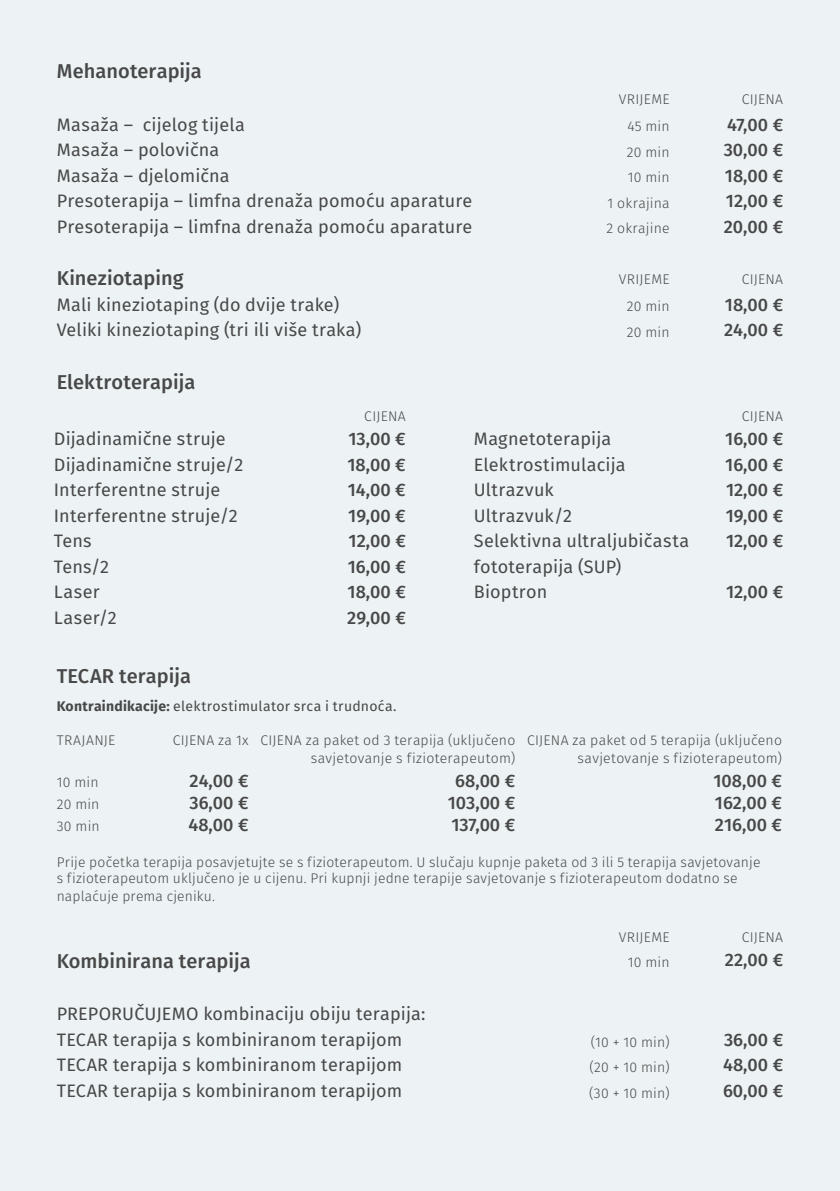
<style>
.page{position:relative;width:840px;height:1191px;background:#fff}
.page>*{position:absolute;margin:0;border:0;box-sizing:border-box;transform-origin:0 0}
.t1{font:500 20px "Fira Sans";color:#484848}
.t2{font:18px/25.4px "Fira Sans";letter-spacing:.005em;color:#484848}
.t3{font:500 18px "Fira Sans";color:#484848}
.t4{font:300 14px/18px "Fira Sans";letter-spacing:.015em;color:#484848;text-align:right}
.t5{font:14px "Fira Sans";letter-spacing:.02em;color:#484848}
.s1{font-weight:700}
</style>
<div class="page">
<div style="left:0;top:0;width:839px;height:1191px;background:#edf3f5"></div>
<p class="t1" style="left:57px;top:57px;width:146px">Mehanoterapija</p>
<p class="t4" style="left:618px;top:92px;width:52px">VRIJEME</p>
<p class="t4" style="left:741px;top:92px;width:43px">CIJENA</p>
<p class="t2" style="left:57px;top:113px;width:189px">Masaža – cijelog tijela</p>
<p class="t4" style="left:627px;top:119px;width:44px">45 min</p>
<p class="t3" style="left:726px;top:112px;width:58px">47,00 €</p>
<p class="t2" style="left:57px;top:138px;width:164px">Masaža – polovična</p>
<p class="t4" style="left:626px;top:144px;width:44px">20 min</p>
<p class="t3" style="left:723px;top:137px;width:61px">30,00 €</p>
<p class="t2" style="left:57px;top:164px;width:174px">Masaža – djelomična</p>
<p class="t4" style="left:627px;top:170px;width:43px">10 min</p>
<p class="t3" style="left:724px;top:163px;width:60px">18,00 €</p>
<p class="t2" style="left:57px;top:189px;width:417px">Presoterapija – limfna drenaža pomoću aparature</p>
<p class="t4" style="left:607px;top:195px;width:64px">1 okrajina</p>
<p class="t3" style="left:725px;top:188px;width:59px">12,00 €</p>
<p class="t2" style="left:57px;top:215px;width:417px">Presoterapija – limfna drenaža pomoću aparature</p>
<p class="t4" style="left:606px;top:220px;width:65px">2 okrajine</p>
<p class="t3" style="left:723px;top:214px;width:61px">20,00 €</p>
<p class="t1" style="left:57px;top:264px;width:128px">Kineziotaping</p>
<p class="t4" style="left:618px;top:271px;width:52px">VRIJEME</p>
<p class="t4" style="left:741px;top:271px;width:43px">CIJENA</p>
<p class="t2" style="left:57px;top:293px;width:284px">Mali kineziotaping (do dvije trake)</p>
<p class="t4" style="left:626px;top:298px;width:44px">20 min</p>
<p class="t3" style="left:724px;top:292px;width:60px">18,00 €</p>
<p class="t2" style="left:57px;top:318px;width:306px">Veliki kineziotaping (tri ili više traka)</p>
<p class="t4" style="left:626px;top:324px;width:44px">20 min</p>
<p class="t3" style="left:723px;top:317px;width:60px">24,00 €</p>
<p class="t1" style="left:57px;top:367px;width:140px">Elektroterapija</p>
<p class="t4" style="left:364px;top:408px;width:43px">CIJENA</p>
<p class="t4" style="left:741px;top:408px;width:43px">CIJENA</p>
<p class="t2" style="left:54px;top:427px;width:173px">Dijadinamične struje</p>
<p class="t3" style="left:348px;top:426px;width:59px">13,00 €</p>
<p class="t2" style="left:473px;top:427px;width:139px">Magnetoterapija</p>
<p class="t3" style="left:724px;top:426px;width:59px">16,00 €</p>
<p class="t2" style="left:54px;top:453px;width:191px">Dijadinamične struje/2</p>
<p class="t3" style="left:347px;top:452px;width:60px">18,00 €</p>
<p class="t2" style="left:473px;top:453px;width:153px">Elektrostimulacija</p>
<p class="t3" style="left:724px;top:452px;width:59px">16,00 €</p>
<p class="t2" style="left:54px;top:478px;width:168px">Interferentne struje</p>
<p class="t3" style="left:347px;top:477px;width:59px">14,00 €</p>
<p class="t2" style="left:473px;top:478px;width:81px">Ultrazvuk</p>
<p class="t3" style="left:725px;top:477px;width:59px">12,00 €</p>
<p class="t2" style="left:54px;top:504px;width:185px">Interferentne struje/2</p>
<p class="t3" style="left:348px;top:503px;width:59px">19,00 €</p>
<p class="t2" style="left:473px;top:504px;width:99px">Ultrazvuk/2</p>
<p class="t3" style="left:725px;top:503px;width:59px">19,00 €</p>
<p class="t2" style="left:54px;top:529px;width:39px">Tens</p>
<p class="t3" style="left:348px;top:528px;width:59px">12,00 €</p>
<p class="t2" style="left:473px;top:529px;width:217px">Selektivna ultraljubičasta</p>
<p class="t3" style="left:725px;top:528px;width:59px">12,00 €</p>
<p class="t2" style="left:54px;top:555px;width:57px">Tens/2</p>
<p class="t3" style="left:347px;top:553px;width:59px">16,00 €</p>
<p class="t2" style="left:473px;top:555px;width:149px">fototerapija (SUP)</p>
<p class="t2" style="left:54px;top:580px;width:47px">Laser</p>
<p class="t3" style="left:347px;top:579px;width:60px">18,00 €</p>
<p class="t2" style="left:473px;top:580px;width:75px">Bioptron</p>
<p class="t3" style="left:725px;top:579px;width:59px">12,00 €</p>
<p class="t2" style="left:54px;top:606px;width:64px">Laser/2</p>
<p class="t3" style="left:347px;top:604px;width:60px">29,00 €</p>
<p class="t1" style="left:57px;top:662px;width:136px">TECAR terapija</p>
<p class="t5" style="left:57px;top:696px;width:341px"><span class="s1">Kontraindikacije:</span> elektrostimulator srca i trudnoća.</p>
<p class="t4" style="left:57px;top:732px;width:60px">TRAJANJE</p>
<p class="t4" style="left:173px;top:732px;width:344px">CIJENA za 1x CIJENA za paket od 3 terapija (uključeno savjetovanje s fizioterapeutom)</p>
<p class="t4" style="left:527px;top:732px;width:256px">CIJENA za paket od 5 terapija (uključeno savjetovanje s fizioterapeutom)</p>
<p class="t4" style="left:57px;top:774px;width:43px">10 min</p>
<p class="t3" style="left:189px;top:767px;width:60px">24,00 €</p>
<p class="t3" style="left:455px;top:767px;width:62px">68,00 €</p>
<p class="t3" style="left:713px;top:767px;width:70px">108,00 €</p>
<p class="t4" style="left:57px;top:796px;width:44px">20 min</p>
<p class="t3" style="left:189px;top:789px;width:61px">36,00 €</p>
<p class="t3" style="left:447px;top:789px;width:69px">103,00 €</p>
<p class="t3" style="left:714px;top:789px;width:69px">162,00 €</p>
<p class="t4" style="left:57px;top:818px;width:44px">30 min</p>
<p class="t3" style="left:188px;top:811px;width:62px">48,00 €</p>
<p class="t3" style="left:451px;top:811px;width:65px">137,00 €</p>
<p class="t3" style="left:714px;top:811px;width:69px">216,00 €</p>
<p class="t4" style="left:57px;top:855px;width:704px;line-height:16px;text-align:left">Prije početka terapija posavjetujte se s fizioterapeutom. U slučaju kupnje paketa od 3 ili 5 terapija savjetovanje s fizioterapeutom uključeno je u cijenu. Pri kupnji jedne terapije savjetovanje s fizioterapeutom dodatno se</p>
<p class="t4" style="left:57px;top:888px;width:160px">naplaćuje prema cjeniku.</p>
<p class="t4" style="left:618px;top:929px;width:52px">VRIJEME</p>
<p class="t4" style="left:741px;top:929px;width:43px">CIJENA</p>
<p class="t1" style="left:57px;top:947px;width:195px">Kombinirana terapija</p>
<p class="t4" style="left:627px;top:954px;width:43px">10 min</p>
<p class="t3" style="left:724px;top:947px;width:60px">22,00 €</p>
<p class="t2" style="left:57px;top:1002px;width:370px">PREPORUČUJEMO kombinaciju obiju terapija:<br>TECAR terapija s kombiniranom terapijom</p>
<p class="t4" style="left:590px;top:1034px;width:80px">(10 + 10 min)</p>
<p class="t3" style="left:723px;top:1027px;width:61px">36,00 €</p>
<p class="t2" style="left:57px;top:1053px;width:347px">TECAR terapija s kombiniranom terapijom</p>
<p class="t4" style="left:589px;top:1059px;width:82px">(20 + 10 min)</p>
<p class="t3" style="left:722px;top:1052px;width:62px">48,00 €</p>
<p class="t2" style="left:57px;top:1079px;width:347px">TECAR terapija s kombiniranom terapijom</p>
<p class="t4" style="left:589px;top:1084px;width:82px">(30 + 10 min)</p>
<p class="t3" style="left:722px;top:1078px;width:62px">60,00 €</p>
</div>
